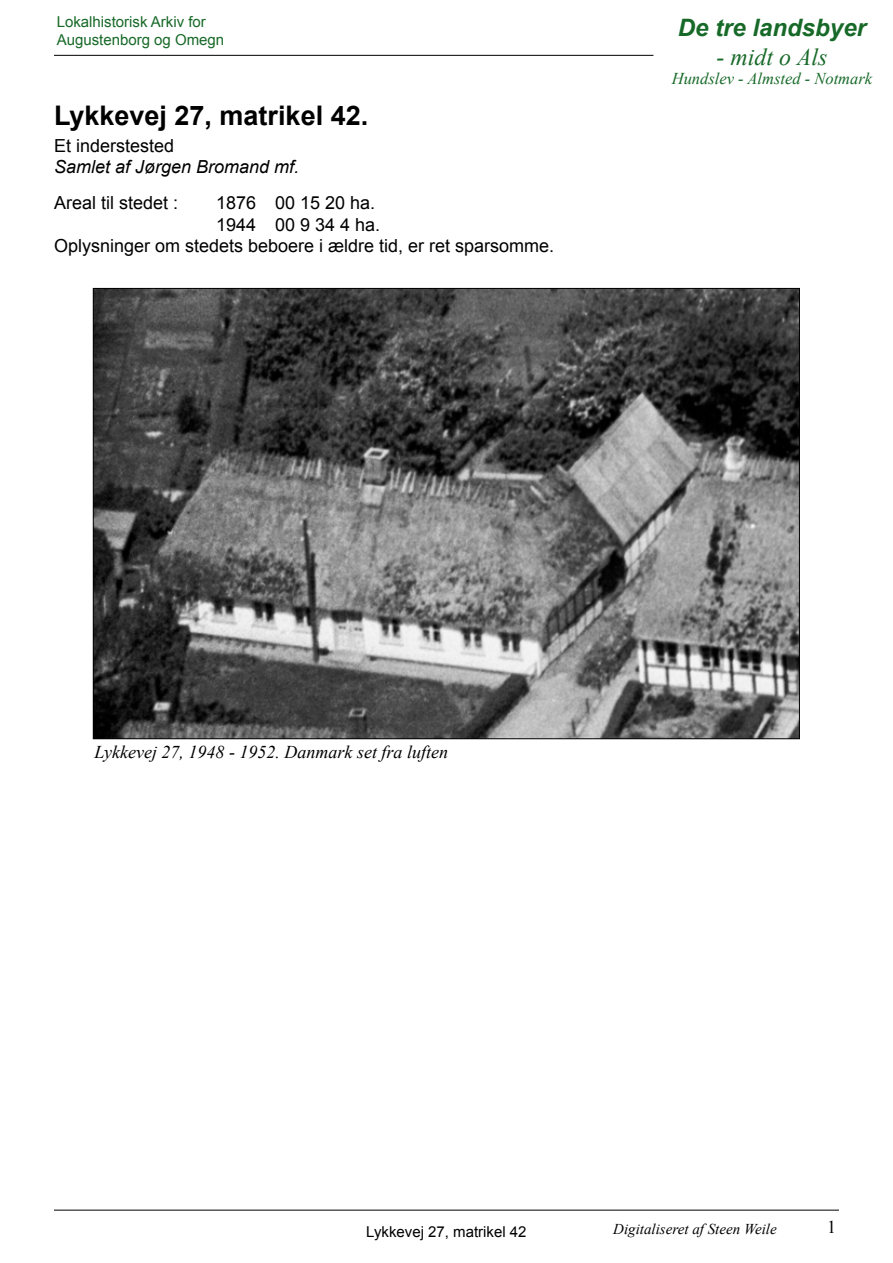
<style>
.page{position:relative;width:893px;height:1263px;background:#fff}
.page>*{position:absolute;margin:0;border:0;box-sizing:border-box;transform-origin:0 0}
.t1{font:700 27px "Arial";color:#000}
.t2{font:italic 700 24px "Arial";color:#176928}
.t3{font:italic 24px "Times New Roman";color:#176928}
.t4{font:18px "Arial";color:#000}
.t5{font:italic 18px "Times New Roman";color:#000}
.t6{font:italic 18px "Arial";color:#000}
.t7{font:18px "Times New Roman";color:#000}
.t8{font:italic 16.5px "Times New Roman";color:#176928}
.t9{font:15px/18px "Arial";color:#176928}
.t10{font:italic 15px "Times New Roman";color:#000}
.t11{font:15px "Arial";color:#000}
</style>
<div class="page">
<hr style="left:54px;top:1210px;width:785px;height:1px;background:#000">
<hr style="left:54px;top:55px;width:599px;height:1px;background:#000">
<img style="left:95px;top:290px;width:703px;height:447px">
<p class="t9" style="left:57px;top:13px;width:169px">Lokalhistorisk Arkiv for<br>Augustenborg og Omegn</p>
<h1 class="t1" style="left:54px;top:97px;width:316px">Lykkevej 27, matrikel 42.</h1>
<p class="t4" style="left:54px;top:134px;width:122px">Et inderstested</p>
<p class="t6" style="left:54px;top:155px;width:247px">Samlet af Jørgen Bromand mf.</p>
<p class="t4" style="left:54px;top:191px;width:126px">Areal til stedet :</p>
<p class="t4" style="left:216px;top:191px;width:161px">1876 00 15 20 ha.</p>
<p class="t4" style="left:216px;top:212px;width:166px">1944 00 9 34 4 ha.</p>
<p class="t4" style="left:54px;top:234px;width:502px">Oplysninger om stedets beboere i ældre tid, er ret sparsomme.</p>
<h2 class="t2" style="left:678px;top:11px;width:190px">De tre landsbyer</h2>
<h2 class="t3" style="left:716px;top:40px;width:112px">- midt o Als</h2>
<p class="t8" style="left:672px;top:68px;width:202px">Hundslev - Almsted - Notmark</p>
<p class="t5" style="left:95px;top:739px;width:355px">Lykkevej 27, 1948 - 1952. Danmark set fra luften</p>
<p class="t11" style="left:366px;top:1221px;width:162px">Lykkevej 27, matrikel 42</p>
<p class="t10" style="left:613px;top:1219px;width:165px">Digitaliseret af Steen Weile</p>
<p class="t7" style="left:827px;top:1215px;width:10px">1</p>
</div>
